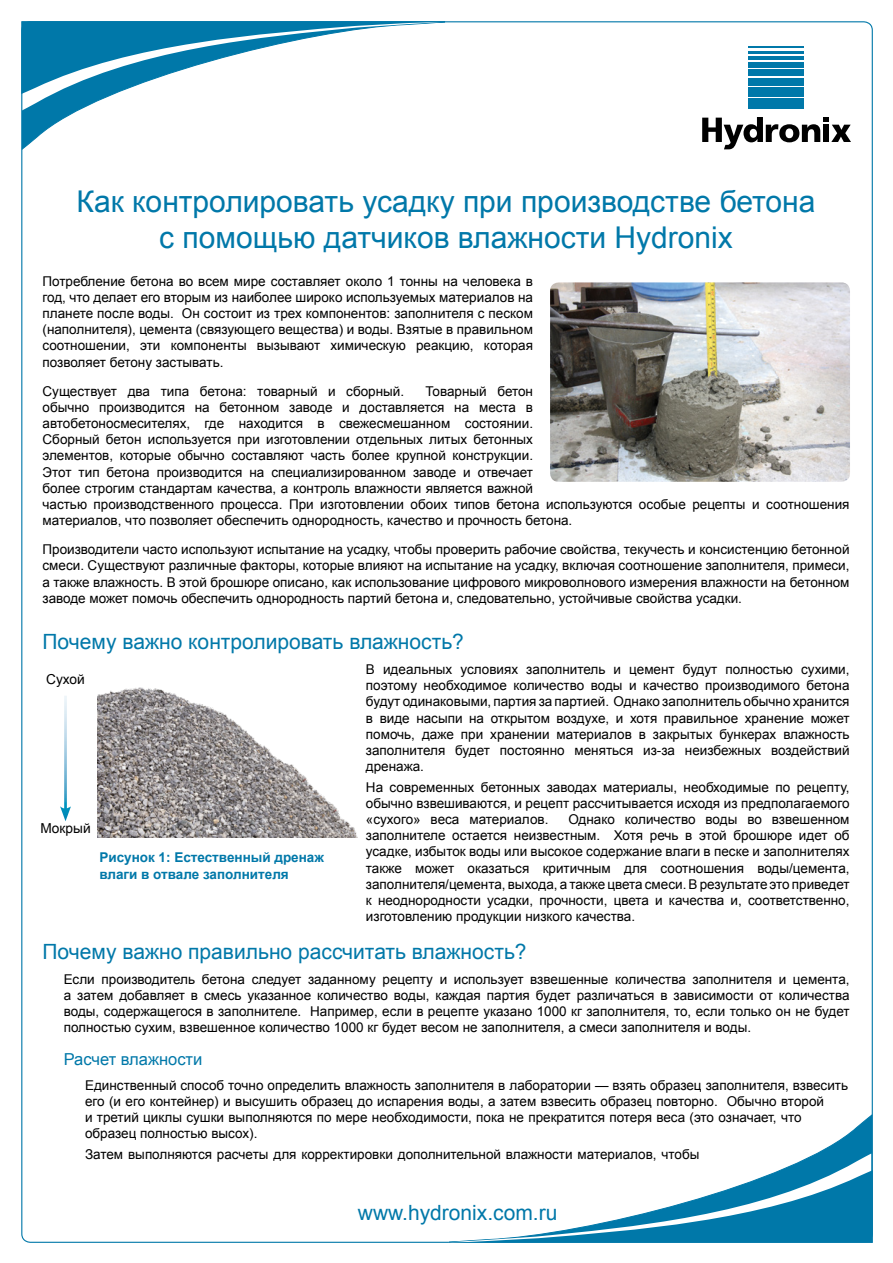
<style>
.page{position:relative;width:893px;height:1263px;background:#fff}
.page>*{position:absolute;margin:0;border:0;box-sizing:border-box;transform-origin:0 0}
.t1{font:30px/36px "Arial";color:#0078a9;text-align:center}
.t2{font:21px "Arial";color:#0078a9}
.t3{font:16.5px "Arial";color:#0078a9}
.t4{font:13.65px "Arial";color:#000}
.t5{font:13.5px/16.2px "Arial";color:#000;text-align:justify}
.t6{font:700 13.5px/16.2px "Arial";color:#0078a9}
</style>
<div class="page">
<svg style="left:23px;top:111px;width:55px;height:38px"></svg>
<svg style="left:21px;top:21px;width:415px;height:90px"></svg>
<svg style="left:702px;top:117px;width:149px;height:32px"></svg>
<hr style="left:749px;top:47px;width:55px;height:1px;background:#0078a9">
<hr style="left:749px;top:51px;width:55px;height:2px;background:#0078a9">
<hr style="left:749px;top:56px;width:55px;height:4px;background:#0078a9">
<div style="left:749px;top:62px;width:55px;height:6px;background:#0078a9"></div>
<div style="left:749px;top:70px;width:55px;height:6px;background:#0078a9"></div>
<div style="left:749px;top:78px;width:55px;height:8px;background:#0078a9"></div>
<div style="left:749px;top:87px;width:55px;height:10px;background:#0078a9"></div>
<div style="left:749px;top:98px;width:55px;height:11px;background:#0078a9"></div>
<svg style="left:817px;top:1114px;width:56px;height:39px"></svg>
<svg style="left:448px;top:1153px;width:425px;height:90px"></svg>
<img style="left:550px;top:282px;width:300px;height:200px">
<svg style="left:60px;top:806px;width:11px;height:15px"></svg>
<img style="left:97px;top:687px;width:260px;height:150px">
<h1 class="t1" style="left:77px;top:184px;width:740px">Как контролировать усадку при производстве бетона с помощью датчиков влажности Hydronix</h1>
<p class="t5" style="left:43px;top:273px;width:492px">Потребление бетона во всем мире составляет около 1 тонны на человека в год, что делает его вторым из наиболее широко используемых материалов на планете после воды. Он состоит из трех компонентов: заполнителя с песком (наполнителя), цемента (связующего вещества) и воды. Взятые в правильном соотношении, эти компоненты вызывают химическую реакцию, которая позволяет бетону застывать.</p>
<p class="t5" style="left:43px;top:383px;width:363px">Существует два типа бетона: товарный и сборный.</p>
<p class="t5" style="left:43px;top:383px;width:809px;text-align:left;text-indent:383px">Товарный бетон<br>обычно производится на бетонном заводе и доставляется на места в<br>автобетоносмесителях, где находится в свежесмешанном состоянии.<br>Сборный бетон используется при изготовлении отдельных литых бетонных<br>элементов, которые обычно составляют часть более крупной конструкции.<br>Этот тип бетона производится на специализированном заводе и отвечает<br>более строгим стандартам качества, а контроль влажности является важной<br>частью производственного процесса. При изготовлении обоих типов бетона используются особые рецепты и соотношения материалов, что позволяет обеспечить однородность, качество и прочность бетона.</p>
<p class="t5" style="left:43px;top:541px;width:809px">Производители часто используют испытание на усадку, чтобы проверить рабочие свойства, текучесть и консистенцию бетонной смеси. Существуют различные факторы, которые влияют на испытание на усадку, включая соотношение заполнителя, примеси, а также влажность. В этой брошюре описано, как использование цифрового микроволнового измерения влажности на бетонном заводе может помочь обеспечить однородность партий бетона и, следовательно, устойчивые свойства усадки.</p>
<h2 class="t2" style="left:43px;top:628px;width:423px">Почему важно контролировать влажность?</h2>
<p class="t5" style="left:366px;top:661px;width:485px">В идеальных условиях заполнитель и цемент будут полностью сухими, поэтому необходимое количество воды и качество производимого бетона будут одинаковыми, партия за партией. Однако заполнитель обычно хранится в виде насыпи на открытом воздухе, и хотя правильное хранение может помочь, даже при хранении материалов в закрытых бункерах влажность заполнителя будет постоянно меняться из-за неизбежных воздействий дренажа.</p>
<p class="t5" style="left:366px;top:779px;width:485px">На современных бетонных заводах материалы, необходимые по рецепту, обычно взвешиваются, и рецепт рассчитывается исходя из предполагаемого «сухого» веса материалов.</p>
<p class="t4" style="left:46px;top:670px;width:40px">Сухой</p>
<p class="t5" style="left:366px;top:811px;width:485px;text-indent:202px">Однако количество воды во взвешенном заполнителе остается неизвестным. Хотя речь в этой брошюре идет об усадке, избыток воды или высокое содержание влаги в песке и заполнителях также может оказаться критичным для соотношения воды/цемента, заполнителя/цемента, выхода, а также цвета смеси. В результате это приведет к неоднородности усадки, прочности, цвета и качества и, соответственно, изготовлению продукции низкого качества.</p>
<h2 class="t2" style="left:43px;top:938px;width:486px">Почему важно правильно рассчитать влажность?</h2>
<p class="t5" style="left:64px;top:971px;width:787px">Если производитель бетона следует заданному рецепту и использует взвешенные количества заполнителя и цемента, а затем добавляет в смесь указанное количество воды, каждая партия будет различаться в зависимости от количества воды, содержащегося в заполнителе. Например, если в рецепте указано 1000 кг заполнителя, то, если только он не будет полностью сухим, взвешенное количество 1000 кг будет весом не заполнителя, а смеси заполнителя и воды.</p>
<p class="t3" style="left:64px;top:1048px;width:140px">Расчет влажности</p>
<p class="t5" style="left:85px;top:1077px;width:764px;text-align:left">Единственный способ точно определить влажность заполнителя в лаборатории — взять образец заполнителя, взвесить его (и его контейнер) и высушить образец до испарения воды, а затем взвесить образец повторно. Обычно второй<br>и третий циклы сушки выполняются по мере необходимости, пока не прекратится потеря веса (это означает, что образец полностью высох).</p>
<p class="t5" style="left:85px;top:1146px;width:616px">Затем выполняются расчеты для корректировки дополнительной влажности материалов, чтобы</p>
<p class="t4" style="left:40px;top:819px;width:52px">Мокрый</p>
<p class="t6" style="left:99px;top:850px;width:226px">Рисунок 1: Естественный дренаж влаги в отвале заполнителя</p>
<h2 class="t2" style="left:358px;top:1199px;width:201px">www.hydronix.com.ru</h2>
</div>
